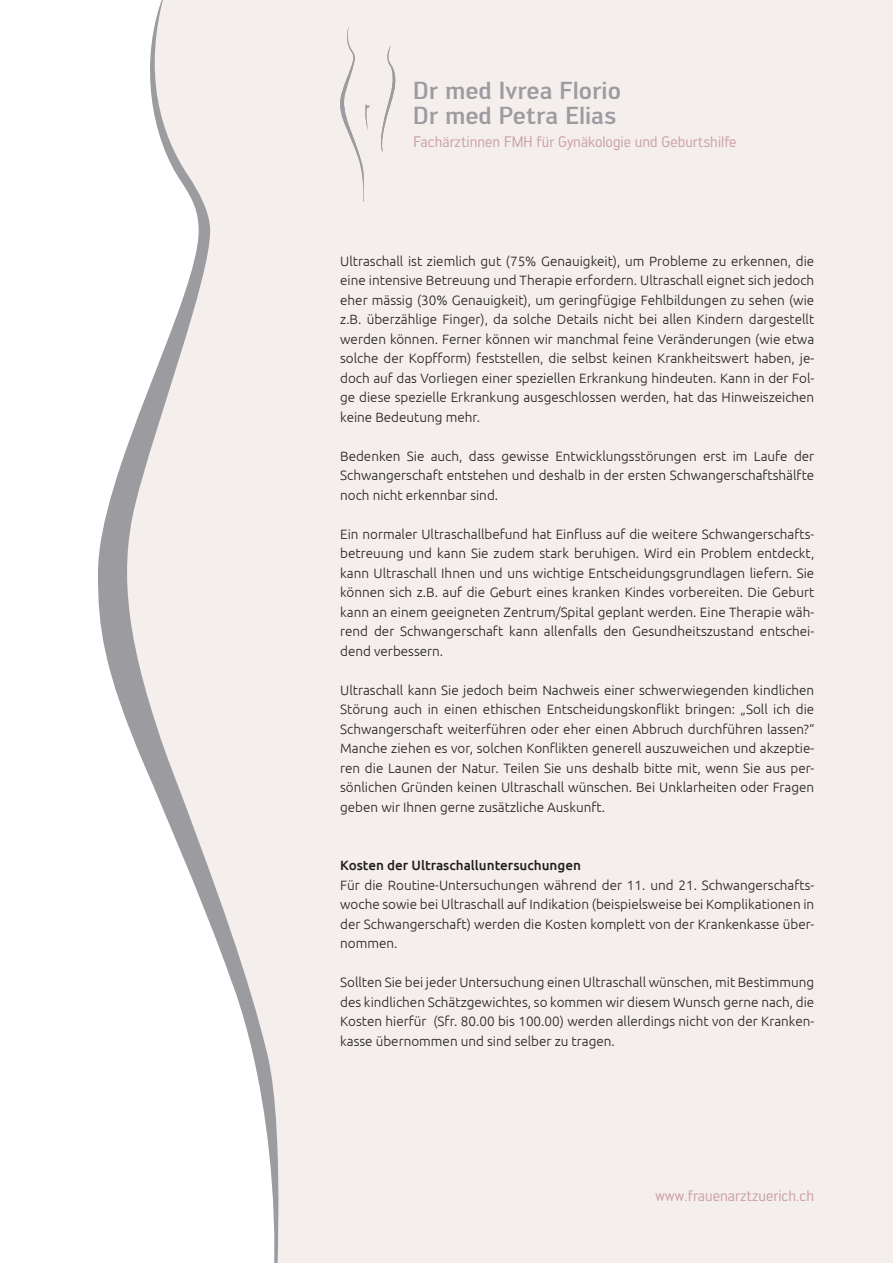
<style>
.page{position:relative;width:893px;height:1263px;background:#fff}
.page>*{position:absolute;margin:0;border:0;box-sizing:border-box;transform-origin:0 0}
.t1{font:500 24.15px "Engel";color:#9c9ca0}
.t2{font:15px "Engel";color:#cb9e9e}
.gs{font:300 13.5px/19.5px "Ubuntu";color:#231f20;text-align:justify}
.untertitel{font:500 13.5px "Ubuntu";color:#231f20}
</style>
<div class="page">
<div style="left:287px;top:0;width:606px;height:1263px;background:#f4eeed"></div>
<svg style="left:98px;top:0;width:189px;height:1263px;fill:#f4eeed"></svg>
<svg style="left:377px;top:45px;width:18px;height:108px;background:#e9e4e3"></svg>
<svg style="left:340px;top:26px;width:30px;height:176px;background:#ece6e6"></svg>
<p class="t1" style="left:413px;top:76px;width:209px">Dr med Ivrea Florio</p>
<p class="t1" style="left:413px;top:101px;width:205px">Dr med Petra Elias</p>
<p class="t2" style="left:413px;top:133px;width:325px">Fachärztinnen FMH für Gynäkologie und Geburtshilfe</p>
<p class="gs" style="left:340px;top:251px;width:476px">Ultraschall ist ziemlich gut (75% Genauigkeit), um Probleme zu erkennen, die eine intensive Betreuung und Therapie erfordern. Ultraschall eignet sich jedoch eher mässig (30% Genauigkeit), um geringfügige Fehlbildungen zu sehen (wie z.B. überzählige Finger), da solche Details nicht bei allen Kindern dargestellt werden können. Ferner können wir manchmal feine Veränderungen (wie etwa solche der Kopfform) feststellen, die selbst keinen Krankheitswert haben, je&shy;doch auf das Vorliegen einer speziellen Erkrankung hindeuten. Kann in der Fol&shy;ge diese spezielle Erkrankung ausgeschlossen werden, hat das Hinweiszeichen keine Bedeutung mehr.</p>
<p class="gs" style="left:340px;top:446px;width:476px">Bedenken Sie auch, dass gewisse Entwicklungsstörungen erst im Laufe der Schwangerschaft entstehen und deshalb in der ersten Schwangerschaftshälfte noch nicht erkennbar sind.</p>
<p class="gs" style="left:340px;top:524px;width:476px">Ein normaler Ultraschallbefund hat Einfluss auf die weitere Schwangerschafts&shy;betreuung und kann Sie zudem stark beruhigen. Wird ein Problem entdeckt, kann Ultraschall Ihnen und uns wichtige Entscheidungsgrundlagen liefern. Sie können sich z.B. auf die Geburt eines kranken Kindes vorbereiten. Die Geburt kann an einem geeigneten Zentrum/Spital geplant werden. Eine Therapie wäh&shy;rend der Schwangerschaft kann allenfalls den Gesundheitszustand entschei&shy;dend verbessern.</p>
<p class="gs" style="left:340px;top:680px;width:476px">Ultraschall kann Sie jedoch beim Nachweis einer schwerwiegenden kindlichen Störung auch in einen ethischen Entscheidungskonflikt bringen: „Soll ich die Schwangerschaft weiterführen oder eher einen Abbruch durchführen lassen?“ Manche ziehen es vor, solchen Konflikten generell auszuweichen und akzeptie&shy;ren die Launen der Natur. Teilen Sie uns deshalb bitte mit, wenn Sie aus per&shy;sönlichen Gründen keinen Ultraschall wünschen. Bei Unklarheiten oder Fragen geben wir Ihnen gerne zusätzliche Auskunft.</p>
<p class="untertitel" style="left:340px;top:857px;width:242px">Kosten der Ultraschalluntersuchungen</p>
<p class="gs" style="left:340px;top:875px;width:476px">Für die Routine-Untersuchungen während der 11. und 21. Schwangerschafts&shy;woche sowie bei Ultraschall auf Indikation (beispielsweise bei Komplikationen in der Schwangerschaft) werden die Kosten komplett von der Krankenkasse über&shy;nommen.</p>
<p class="gs" style="left:340px;top:972px;width:476px">Sollten Sie bei jeder Untersuchung einen Ultraschall wünschen, mit Bestimmung des kindlichen Schätzgewichtes, so kommen wir diesem Wunsch gerne nach, die Kosten hierfür (Sfr. 80.00 bis 100.00) werden allerdings nicht von der Kranken&shy;kasse übernommen und sind selber zu tragen.</p>
<p class="t2" style="left:656px;top:1187px;width:160px">www.frauenarztzuerich.ch</p>
</div>
